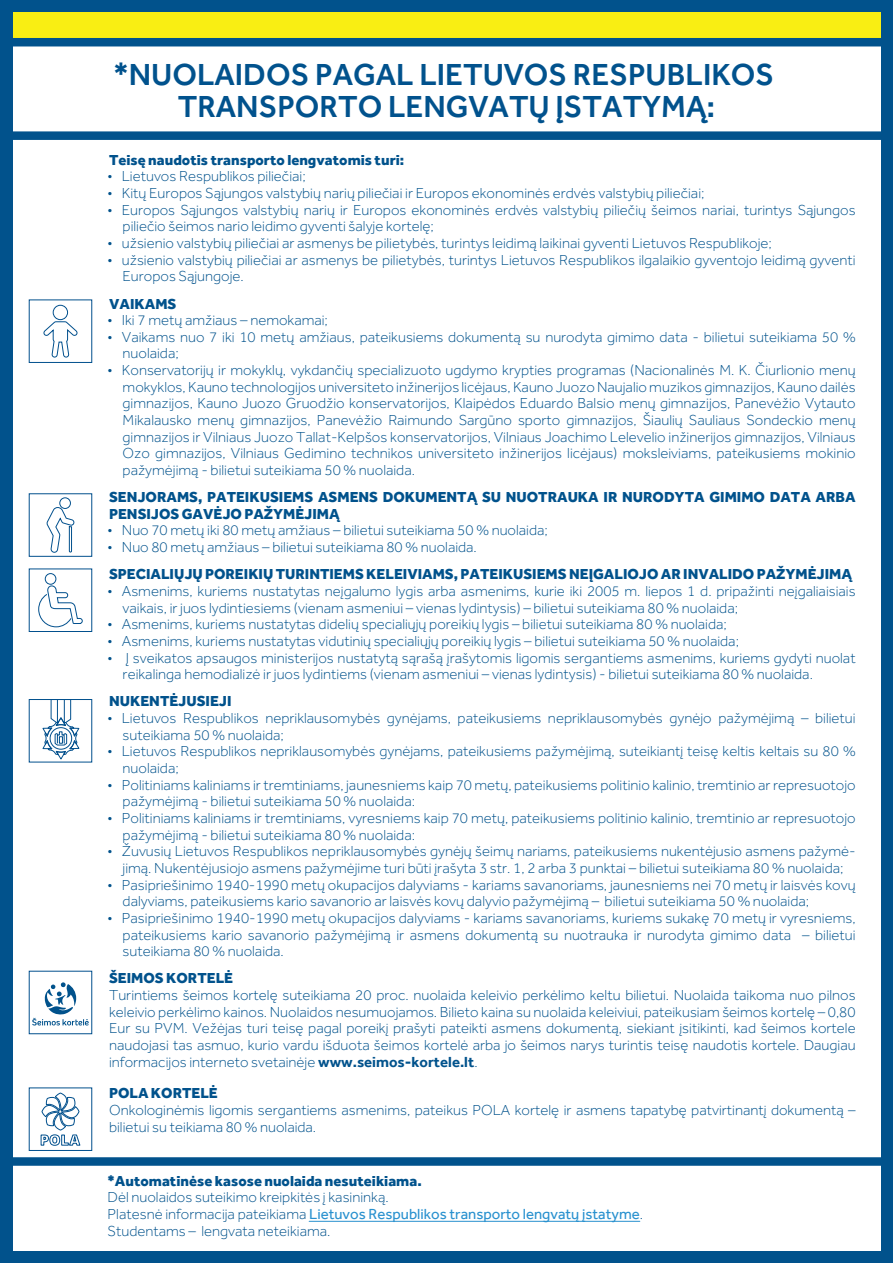
<style>
.page{position:relative;width:893px;height:1263px;background:#01528c}
.page>*{position:absolute;margin:0;border:0;box-sizing:border-box;transform-origin:0 0}
.t1{font:500 31.5px/31.5px "Effra";color:#01528d;text-align:center}
.t2{font:300 15px/16.6px "Effra";color:#01528c}
.t3{font:800 15px/16.6px "Effra";color:#01528c}
.s1{font-weight:700}
.s2{font-weight:400;color:#2991cf}
</style>
<div class="page">
<div style="left:13px;top:13px;width:867px;height:1237px;background:#fff"></div>
<div style="left:13px;top:13px;width:867px;height:29px;background:#f9ee13"></div>
<div style="left:8px;top:131px;width:877px;height:9px;background:#01528c"></div>
<div style="left:8px;top:1157px;width:877px;height:9px;background:#01528c"></div>
<div style="left:8px;top:38px;width:877px;height:8px;background:#01528c"></div>
<svg style="left:46px;top:507px;width:28px;height:46px"></svg>
<div style="left:59px;top:497px;width:12px;height:12px;border:1px solid #02508d;border-radius:50%"></div>
<svg style="left:43px;top:320px;width:35px;height:38px"></svg>
<div style="left:53px;top:305px;width:15px;height:15px;border:1px solid #02508d;border-radius:50%"></div>
<div style="left:45px;top:573px;width:11px;height:12px;border:1px solid #02508d;border-radius:50%"></div>
<svg style="left:38px;top:585px;width:45px;height:43px"></svg>
<svg style="left:32px;top:982px;width:57px;height:43px"></svg>
<hr style="left:309px;top:1221px;width:331px;height:1px;background:#2991cf">
<svg style="left:41px;top:699px;width:40px;height:61px"></svg>
<svg style="left:40px;top:1092px;width:41px;height:54px"></svg>
<h1 class="t1" style="left:113px;top:59px;width:663px">*NUOLAIDOS PAGAL LIETUVOS RESPUBLIKOS<br>TRANSPORTO LENGVATŲ ĮSTATYMĄ:</h1>
<p class="t3" style="left:109px;top:151px;width:297px">Teisę naudotis transporto lengvatomis turi:</p>
<p class="t2" style="left:108px;top:168px;width:200px">• Lietuvos Respublikos piliečiai;</p>
<p class="t2" style="left:108px;top:185px;width:598px">• Kitų Europos Sąjungos valstybių narių piliečiai ir Europos ekonominės erdvės valstybių piliečiai;</p>
<p class="t2" style="left:123px;top:201px;width:734px;text-indent:-15px">• Europos Sąjungos valstybių narių ir Europos ekonominės erdvės valstybių piliečių šeimos nariai, turintys Sąjungos piliečio šeimos nario leidimo gyventi šalyje kortelę;</p>
<p class="t2" style="left:108px;top:235px;width:666px">• užsienio valstybių piliečiai ar asmenys be pilietybės, turintys leidimą laikinai gyventi Lietuvos Respublikoje;</p>
<p class="t2" style="left:123px;top:251px;width:734px;text-indent:-15px">• užsienio valstybių piliečiai ar asmenys be pilietybės, turintys Lietuvos Respublikos ilgalaikio gyventojo leidimą gyventi<br>Europos Sąjungoje.</p>
<p class="t3" style="left:109px;top:295px;width:69px">VAIKAMS</p>
<p class="t2" style="left:108px;top:312px;width:222px">• Iki 7 metų amžiaus – nemokamai;</p>
<p class="t2" style="left:123px;top:328px;width:734px;text-indent:-15px">• Vaikams nuo 7 iki 10 metų amžiaus, pateikusiems dokumentą su nurodyta gimimo data - bilietui suteikiama 50 % nuolaida;</p>
<p class="t2" style="left:123px;top:362px;width:734px;text-align:justify;text-indent:-15px">• Konservatorijų ir mokyklų, vykdančių specializuoto ugdymo krypties programas (Nacionalinės M. K. Čiurlionio menų mokyklos, Kauno technologijos universiteto inžinerijos licėjaus, Kauno Juozo Naujalio muzikos gimnazijos, Kauno dailės gimnazijos, Kauno Juozo Gruodžio konservatorijos, Klaipėdos Eduardo Balsio menų gimnazijos, Panevėžio Vytauto Mikalausko menų gimnazijos, Panevėžio Raimundo Sargūno sporto gimnazijos, Šiaulių Sauliaus Sondeckio menų gimnazijos ir Vilniaus Juozo Tallat-Kelpšos konservatorijos, Vilniaus Joachimo Lelevelio inžinerijos gimnazijos, Vilniaus Ozo gimnazijos, Vilniaus Gedimino technikos universiteto inžinerijos licėjaus) moksleiviams, pateikusiems mokinio pažymėjimą - bilietui suteikiama 50 % nuolaida.</p>
<p class="t3" style="left:109px;top:488px;width:748px">SENJORAMS, PATEIKUSIEMS ASMENS DOKUMENTĄ SU NUOTRAUKA IR NURODYTA GIMIMO DATA ARBA<br>PENSIJOS GAVĖJO PAŽYMĖJIMĄ</p>
<p class="t2" style="left:108px;top:522px;width:442px">• Nuo 70 metų iki 80 metų amžiaus – bilietui suteikiama 50 % nuolaida;</p>
<p class="t2" style="left:108px;top:539px;width:371px">• Nuo 80 metų amžiaus – bilietui suteikiama 80 % nuolaida.</p>
<p class="t3" style="left:109px;top:565px;width:744px">SPECIALIŲJŲ POREIKIŲ TURINTIEMS KELEIVIAMS, PATEIKUSIEMS NEĮGALIOJO AR INVALIDO PAŽYMĖJIMĄ</p>
<p class="t2" style="left:123px;top:583px;width:734px;text-indent:-15px">• Asmenims, kuriems nustatytas neįgalumo lygis arba asmenims, kurie iki 2005 m. liepos 1 d. pripažinti neįgaliaisiais vaikais, ir juos lydintiesiems (vienam asmeniui – vienas lydintysis) – bilietui suteikiama 80 % nuolaida;</p>
<p class="t2" style="left:108px;top:616px;width:621px">• Asmenims, kuriems nustatytas didelių specialiųjų poreikių lygis – bilietui suteikiama 80 % nuolaida;</p>
<p class="t2" style="left:108px;top:632px;width:633px">• Asmenims, kuriems nustatytas vidutinių specialiųjų poreikių lygis – bilietui suteikiama 50 % nuolaida;</p>
<p class="t2" style="left:123px;top:649px;width:734px;text-indent:-15px">• Į sveikatos apsaugos ministerijos nustatytą sąrašą įrašytomis ligomis sergantiems asmenims, kuriems gydyti nuolat reikalinga hemodializė ir juos lydintiems (vienam asmeniui – vienas lydintysis) - bilietui suteikiama 80 % nuolaida.</p>
<p class="t3" style="left:109px;top:693px;width:124px">NUKENTĖJUSIEJI</p>
<p class="t2" style="left:123px;top:710px;width:734px;text-indent:-15px">• Lietuvos Respublikos nepriklausomybės gynėjams, pateikusiems nepriklausomybės gynėjo pažymėjimą – bilietui suteikiama 50 % nuolaida;</p>
<p class="t2" style="left:123px;top:743px;width:734px;text-indent:-15px">• Lietuvos Respublikos nepriklausomybės gynėjams, pateikusiems pažymėjimą, suteikiantį teisę keltis keltais su 80 % nuolaida;</p>
<p class="t2" style="left:123px;top:776px;width:734px;text-indent:-15px">• Politiniams kaliniams ir tremtiniams, jaunesniems kaip 70 metų, pateikusiems politinio kalinio, tremtinio ar represuotojo pažymėjimą - bilietui suteikiama 50 % nuolaida:</p>
<p class="t2" style="left:123px;top:809px;width:734px;text-indent:-15px">• Politiniams kaliniams ir tremtiniams, vyresniems kaip 70 metų, pateikusiems politinio kalinio, tremtinio ar represuotojo pažymėjimą - bilietui suteikiama 80 % nuolaida:</p>
<p class="t2" style="left:108px;top:843px;width:749px;text-align:center">• Žuvusių Lietuvos Respublikos nepriklausomybės gynėjų šeimų nariams, pateikusiems nukentėjusio asmens pažymė&shy;jimą. Nukentėjusiojo asmens pažymėjime turi būti įrašyta 3 str. 1, 2 arba 3 punktai – bilietui suteikiama 80 % nuolaida;</p>
<p class="t2" style="left:123px;top:876px;width:734px;text-indent:-15px">• Pasipriešinimo 1940-1990 metų okupacijos dalyviams - kariams savanoriams, jaunesniems nei 70 metų ir laisvės kovų dalyviams, pateikusiems kario savanorio ar laisvės kovų dalyvio pažymėjimą – bilietui suteikiama 50 % nuolaida;</p>
<p class="t2" style="left:123px;top:909px;width:734px;text-align:justify;text-indent:-15px">• Pasipriešinimo 1940-1990 metų okupacijos dalyviams - kariams savanoriams, kuriems sukakę 70 metų ir vyresniems, pateikusiems kario savanorio pažymėjimą ir asmens dokumentą su nuotrauka ir nurodyta gimimo data – bilietui suteikiama 80 % nuolaida.</p>
<p class="t3" style="left:109px;top:969px;width:125px">ŠEIMOS KORTELĖ</p>
<p class="t2" style="left:109px;top:986px;width:748px;text-align:justify">Turintiems šeimos kortelę suteikiama 20 proc. nuolaida keleivio perkėlimo keltu bilietui. Nuolaida taikoma nuo pilnos keleivio perkėlimo kainos. Nuolaidos nesumuojamos. Bilieto kaina su nuolaida keleiviui, pateikusiam šeimos kortelę – 0,80<br>Eur su PVM. Vežėjas turi teisę pagal poreikį prašyti pateikti asmens dokumentą, siekiant įsitikinti, kad šeimos kortele naudojasi tas asmuo, kurio vardu išduota šeimos kortelė arba jo šeimos narys turintis teisę naudotis kortele. Daugiau informacijos interneto svetainėje <span class="s1">www.seimos-kortele.lt</span>.</p>
<p class="t3" style="left:109px;top:1084px;width:110px">POLA KORTELĖ</p>
<p class="t2" style="left:109px;top:1101px;width:748px">Onkologinėmis ligomis sergantiems asmenims, pateikus POLA kortelę ir asmens tapatybę patvirtinantį dokumentą – bilietui su teikiama 80 % nuolaida.</p>
<p class="t3" style="left:108px;top:1172px;width:316px">*Automatinėse kasose nuolaida nesuteikiama.</p>
<p class="t2" style="left:108px;top:1189px;width:537px">Dėl nuolaidos suteikimo kreipkitės į kasininką.<br>Platesnė informacija pateikiama <span class="s2">Lietuvos Respublikos transporto lengvatų įstatyme</span>.<br>Studentams – lengvata neteikiama.</p>
</div>
